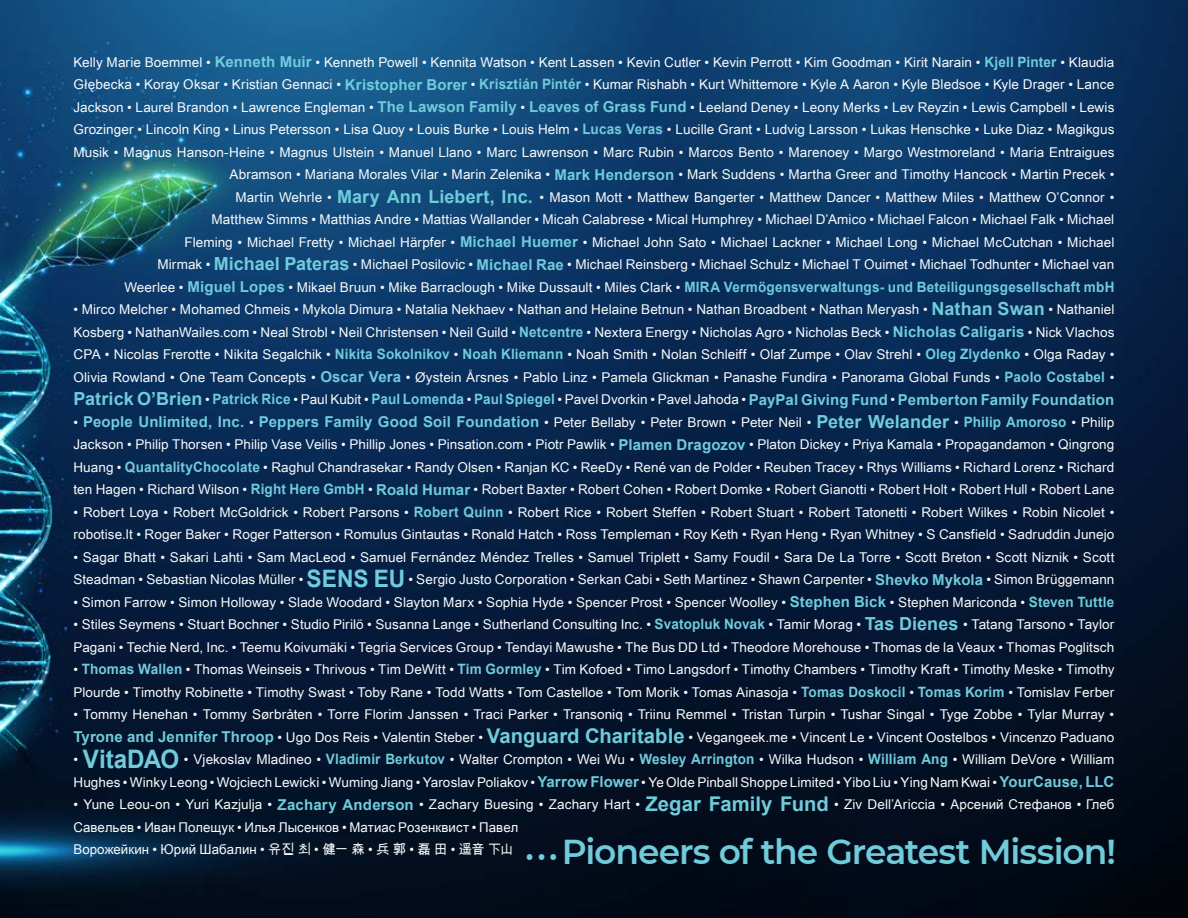
<style>
.page{position:relative;width:1188px;height:918px;background:#fff}
.page>*{position:absolute;margin:0;border:0;box-sizing:border-box;transform-origin:0 0}
.t1{font:600 34.5px "Montserrat";letter-spacing:-.03em;color:#70cbdb}
.t2{font:700 15px "Arial";letter-spacing:.01em;color:#70cbdb}
.t3{font:13.5px/22.5px "Arial Unicode MS";letter-spacing:.005em;color:#f9fafa}
.s1{font-family:"Arial";font-weight:700;font-size:15px;color:#70cbdb}
.s2{font-family:"Arial";font-weight:700;font-size:14.25px;color:#70cbdb}
.s3{font-family:"Arial";font-weight:700;font-size:18px;color:#70cbdb}
.s4{font-size:18px}
.s5{font-family:"Arial Unicode MS";font-weight:400;font-size:13.5px;color:#f9fafa}
.s6{font-size:14.25px}
.s7{font-family:"Arial";font-weight:700;font-size:24px;color:#70cbdb}
.s8{font-family:"Arial";font-weight:700;font-size:20.25px;color:#70cbdb}
.s9{font-family:"Arial";font-weight:700;font-size:25.5px;color:#70cbdb}
</style>
<div class="page">
<img style="left:978px;top:0;width:210px;height:918px">
<img style="left:0;top:0;width:978px;height:918px">
<img style="left:0;top:903px;width:15px;height:15px">
<img style="left:1173px;top:0;width:15px;height:15px">
<p class="t3" style="left:73px;top:51px;width:1043px;text-align:right">Kelly Marie Boemmel • <span class="s1">Kenneth Muir</span> • Kenneth Powell • Kennita Watson • Kent Lassen • Kevin Cutler • Kevin Perrott • Kim Goodman • Kirit Narain • <span class="s2">Kjell Pinter</span> • Klaudia Głębecka • Koray Oksar • Kristian Gennaci • <span class="s1">Kristopher Borer</span> • <span class="s2">Krisztián Pintér</span> • Kumar Rishabh • Kurt Whittemore • Kyle A Aaron • Kyle Bledsoe • Kyle Drager • Lance Jackson • Laurel Brandon • Lawrence Engleman • <span class="s1">The Lawson Family</span> • <span class="s1">Leaves of Grass Fund</span> • Leeland Deney • Leony Merks • Lev Reyzin • Lewis Campbell • Lewis Grozinger • Lincoln King • Linus Petersson • Lisa Quoy • Louis Burke • Louis Helm • <span class="s2">Lucas Veras</span> • Lucille Grant • Ludvig Larsson • Lukas Henschke • Luke Diaz • Magikgus Musik • Magnus Hanson-Heine • Magnus Ulstein • Manuel Llano • Marc Lawrenson • Marc Rubin • Marcos Bento • Marenoey • Margo Westmoreland • Maria Entraigues Abramson • Mariana Morales Vilar • Marin Zelenika • <span class="s1">Mark Henderson</span> • Mark Suddens • Martha Greer and Timothy Hancock • Martin Precek •<br>Martin Wehrle • <span class="s3">Mary Ann Liebert, Inc.</span> • Mason Mott • Matthew Bangerter • Matthew Dancer • Matthew Miles • Matthew O’Connor •<br>Matthew Simms • Matthias Andre • Mattias Wallander • Micah Calabrese • Mical Humphrey • Michael D’Amico • Michael Falcon • Michael Falk • Michael<br>Fleming • Michael Fretty • Michael Härpfer • <span class="s1">Michael Huemer</span> • Michael John Sato • Michael Lackner • Michael Long • Michael McCutchan • Michael<br>Mirmak • <span class="s3">Michael Pateras</span> • Michael Posilovic • <span class="s1">Michael Rae</span> • Michael Reinsberg • Michael Schulz • Michael T Ouimet • Michael Todhunter • Michael van<br>Weerlee • <span class="s1">Miguel Lopes</span> • Mikael Bruun • Mike Barraclough • Mike Dussault • Miles Clark • <span class="s2">MIRA Vermögensverwaltungs- und Beteiligungsgesellschaft mbH</span></p>
<p class="t3" style="left:73px;top:298px;width:1043px;text-align:justify">• Mirco Melcher • Mohamed Chmeis • Mykola Dimura • Natalia Nekhaev • Nathan and Helaine Betnun • Nathan Broadbent • Nathan Meryash • <span class="s3">Nathan Swan</span> • Nathaniel Kosberg • NathanWailes.com • Neal Strobl • Neil Christensen • Neil Guild • <span class="s2">Netcentre</span> • Nextera Energy • Nicholas Agro • Nicholas Beck • <span class="s1">Nicholas Caligaris</span> • Nick Vlachos CPA • Nicolas Frerotte • Nikita Segalchik • <span class="s2">Nikita Sokolnikov</span> • <span class="s2">Noah Kliemann</span> • Noah Smith • Nolan Schleiff • Olaf Zumpe • Olav Strehl • <span class="s2">Oleg Zlydenko</span> • Olga Raday • Olivia Rowland • One Team Concepts • <span class="s1">Oscar Vera</span> • Øystein Årsnes • Pablo Linz • Pamela Glickman • Panashe Fundira • Panorama Global Funds • <span class="s2">Paolo Costabel</span> •</p>
<p class="t2" style="left:73px;top:390px;width:1043px"><span class="s4">Patrick O’Brien</span> <span class="s5">•</span> <span class="s6">Patrick Rice</span> <span class="s5">• Paul Kubit •</span> <span class="s6">Paul Lomenda</span> <span class="s5">•</span> <span class="s6">Paul Spiegel</span> <span class="s5">• Pavel Dvorkin • Pavel Jahoda •</span> PayPal Giving Fund <span class="s5">•</span> Pemberton Family Foundation</p>
<p class="t2" style="left:73px;top:412px;width:1042px"><span class="s5">•</span> People Unlimited, Inc. <span class="s5">•</span> Peppers Family Good Soil Foundation <span class="s5">• Peter Bellaby • Peter Brown • Peter Neil •</span> <span class="s4">Peter Welander</span> <span class="s5">•</span> <span class="s6">Philip Amoroso</span> <span class="s5">• Philip</span></p>
<p class="t3" style="left:73px;top:433px;width:1043px;text-align:justify">Jackson • Philip Thorsen • Philip Vase Veilis • Phillip Jones • Pinsation.com • Piotr Pawlik • <span class="s1">Plamen Dragozov</span> • Platon Dickey • Priya Kamala • Propagandamon • Qingrong Huang • <span class="s2">QuantalityChocolate</span> • Raghul Chandrasekar • Randy Olsen • Ranjan KC • ReeDy • René van de Polder • Reuben Tracey • Rhys Williams • Richard Lorenz • Richard ten Hagen • Richard Wilson • <span class="s2">Right Here GmbH</span> • <span class="s1">Roald Humar</span> • Robert Baxter • Robert Cohen • Robert Domke • Robert Gianotti • Robert Holt • Robert Hull • Robert Lane</p>
<p class="t3" style="left:73px;top:501px;width:1042px">• Robert Loya • Robert McGoldrick • Robert Parsons • <span class="s2">Robert Quinn</span> • Robert Rice • Robert Steffen • Robert Stuart • Robert Tatonetti • Robert Wilkes • Robin Nicolet • robotise.lt • Roger Baker • Roger Patterson • Romulus Gintautas • Ronald Hatch • Ross Templeman • Roy Keth • Ryan Heng • Ryan Whitney • S Cansfield • Sadruddin Junejo</p>
<p class="t3" style="left:73px;top:546px;width:1043px">• Sagar Bhatt • Sakari Lahti • Sam MacLeod • Samuel Fernández Méndez Trelles • Samuel Triplett • Samy Foudil • Sara De La Torre • Scott Breton • Scott Niznik • Scott<br>Steadman • Sebastian Nicolas Müller • <span class="s7">SENS EU</span> • Sergio Justo Corporation • Serkan Cabi • Seth Martinez • Shawn Carpenter • <span class="s1">Shevko Mykola</span> • Simon Brüggemann</p>
<p class="t3" style="left:73px;top:591px;width:1042px">• Simon Farrow • Simon Holloway • Slade Woodard • Slayton Marx • Sophia Hyde • Spencer Prost • Spencer Woolley • <span class="s1">Stephen Bick</span> • Stephen Mariconda • <span class="s2">Steven Tuttle</span></p>
<p class="t3" style="left:73px;top:613px;width:1043px">• Stiles Seymens • Stuart Bochner • Studio Pirilö • Susanna Lange • Sutherland Consulting Inc. • <span class="s2">Svatopluk Novak</span> • Tamir Morag • <span class="s3">Tas Dienes</span> • Tatang Tarsono • Taylor<br>Pagani • Techie Nerd, Inc. • Teemu Koivumäki • Tegria Services Group • Tendayi Mawushe • The Bus DD Ltd • Theodore Morehouse • Thomas de la Veaux • Thomas Poglitsch</p>
<p class="t3" style="left:73px;top:658px;width:1043px">• <span class="s2">Thomas Wallen</span> • Thomas Weinseis • Thrivous • Tim DeWitt • <span class="s2">Tim Gormley</span> • Tim Kofoed • Timo Langsdorf • Timothy Chambers • Timothy Kraft • Timothy Meske • Timothy<br>Plourde • Timothy Robinette • Timothy Swast • Toby Rane • Todd Watts • Tom Castelloe • Tom Morik • Tomas Ainasoja • <span class="s2">Tomas Doskocil</span> • <span class="s2">Tomas Korim</span> • Tomislav Ferber</p>
<p class="t3" style="left:73px;top:703px;width:1042px">• Tommy Henehan • Tommy Sørbråten • Torre Florim Janssen • Traci Parker • Transoniq • Triinu Remmel • Tristan Turpin • Tushar Singal • Tyge Zobbe • Tylar Murray •<br><span class="s1">Tyrone and Jennifer Throop</span> • Ugo Dos Reis • Valentin Steber • <span class="s8">Vanguard Charitable</span> • Vegangeek.me • Vincent Le • Vincent Oostelbos • Vincenzo Paduano</p>
<p class="t3" style="left:73px;top:748px;width:1042px">• <span class="s9">VitaDAO</span> • Vjekoslav Mladineo • <span class="s2">Vladimir Berkutov</span> • Walter Crompton • Wei Wu • <span class="s2">Wesley Arrington</span> • Wilka Hudson • <span class="s2">William Ang</span> • William DeVore • William<br>Hughes • Winky Leong • Wojciech Lewicki • Wuming Jiang • Yaroslav Poliakov • <span class="s1">Yarrow Flower</span> • Ye Olde Pinball Shoppe Limited • Yibo Liu • Ying Nam Kwai • <span class="s1">YourCause, LLC</span></p>
<p class="t3" style="left:73px;top:793px;width:1042px">• Yune Leou-on • Yuri Kazjulja • <span class="s1">Zachary Anderson</span> • Zachary Buesing • Zachary Hart • <span class="s8">Zegar Family Fund</span> • Ziv Dell’Ariccia • Арсений Стефанов • Глеб<br>Савельев • Иван Полещук • Илья Лысенков • Матиас Розенквист • Павел<br>Ворожейкин • Юрий Шабалин • 유진 최 • 健一 森 • 兵 郭 • 磊 田 • 遥音 下山</p>
<h1 class="t1" style="left:526px;top:828px;width:592px">... Pioneers of the Greatest Mission!</h1>
</div>
